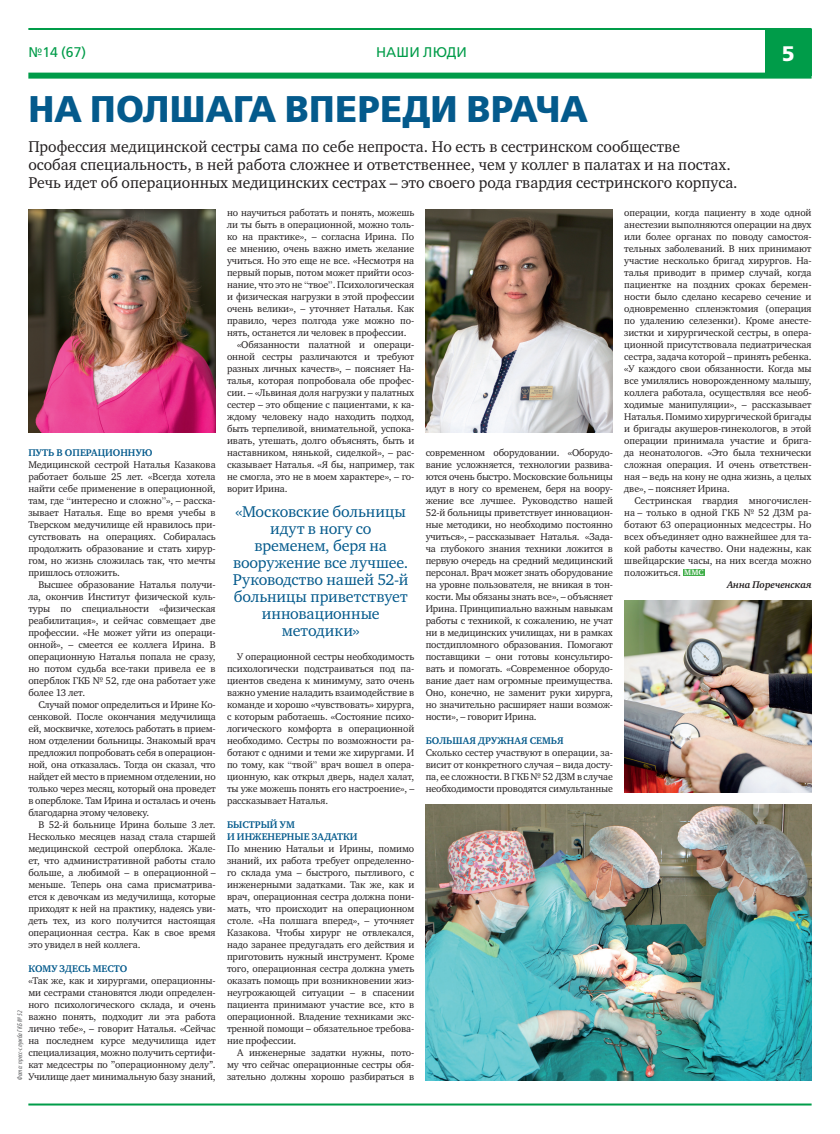
<style>
.page{position:relative;width:840px;height:1134px;background:#fff}
.page>*{position:absolute;margin:0;border:0;box-sizing:border-box;transform-origin:0 0}
.t1{font:700 37px "Free Set";letter-spacing:.01em;color:#045a8c}
.t2{font:700 21px "Free Set";color:#fff}
.t3{font:16px/18px "Charter ITC";color:#231f20}
.t4{font:16px/17px "Charter ITC";letter-spacing:-.005em;color:#045a8c;text-align:center}
.t5{font:14px "Free Set";letter-spacing:.01em;color:#009c49}
.nabor_2{font:10px/12px "Charter ITC";letter-spacing:-.01em;color:#231f20;text-align:justify}
.nabor_2-2{font:700 10px "Charter ITC";color:#045a8c}
.nabor_2-3{font:italic 700 10px "Charter ITC";letter-spacing:-.01em;color:#231f20}
.t6{font:700 8px "Charter ITC";color:#fff}
.t7{font:italic condensed 7px "Myriad Pro";letter-spacing:.02em;color:#57585a}
.s1{font-family:"Baskerville"}
</style>
<div class="page">
<hr style="left:28px;top:1103px;width:783px;height:2px;background:#009c49">
<hr style="left:28px;top:28px;width:783px;height:2px;background:#009c49">
<div style="left:28px;top:73px;width:783px;height:6px;background:#009c49"></div>
<div style="left:764px;top:29px;width:47px;height:47px;background:#009c49"></div>
<div style="left:683px;top:569px;width:21px;height:7px;background:#40ae49"></div>
<img style="left:425px;top:804px;width:386px;height:276px">
<img style="left:28px;top:210px;width:187px;height:222px">
<img style="left:425px;top:210px;width:187px;height:222px">
<img style="left:624px;top:600px;width:187px;height:192px">
<p class="t5" style="left:28px;top:43px;width:59px">№14 (67)</p>
<p class="t5" style="left:376px;top:43px;width:92px">НАШИ ЛЮДИ</p>
<h2 class="t2" style="left:781px;top:39px;width:14px">5</h2>
<p class="t1" style="left:28px;top:85px;width:560px">НА ПОЛШАГА ВПЕРЕДИ ВРАЧА</p>
<p class="t3" style="left:28px;top:137px;width:710px">Профессия медицинской сестры сама по себе непроста. Но есть в сестринском сообществе<br>особая специальность, в ней работа сложнее и ответственнее, чем у коллег в палатах и на постах.<br>Речь идет об операционных медицинских сестрах – это своего рода гвардия сестринского корпуса.</p>
<p class="nabor_2-2" style="left:28px;top:446px;width:125px">ПУТЬ В ОПЕРАЦИОННУЮ</p>
<p class="nabor_2" style="left:28px;top:459px;width:189px">Медицинской сестрой Наталья Казакова работает больше 25 лет. «Всегда хотела найти себе применение в операционной, там, где <span class="s1">“</span>интересно и сложно<span class="s1">”</span>», – расска&shy;зывает Наталья. Еще во время учебы в Тверском медучилище ей нравилось при&shy;сутствовать на операциях. Собиралась продолжить образование и стать хирур&shy;гом, но жизнь сложилась так, что мечты пришлось отложить.</p>
<p class="nabor_2" style="left:28px;top:579px;width:189px;text-indent:10px">Высшее образование Наталья получи&shy;ла, окончив Институт физической куль&shy;туры по специальности «физическая реабилитация», и сейчас совмещает две профессии. «Не может уйти из операци&shy;онной», – смеется ее коллега Ирина. В операционную Наталья попала не сразу, но потом судьба все-таки привела ее в оперблок ГКБ № 52, где она работает уже более 13 лет.</p>
<p class="nabor_2" style="left:28px;top:699px;width:189px;text-indent:10px">Случай помог определиться и Ирине Ко&shy;сенковой. После окончания медучилища ей, москвичке, хотелось работать в прием&shy;ном отделении больницы. Знакомый врач предложил попробовать себя в операцион&shy;ной, она отказалась. Тогда он сказал, что найдет ей место в приемном отделении, но только через месяц, который она проведет в оперблоке. Там Ирина и осталась и очень благодарна этому человеку.</p>
<p class="nabor_2" style="left:28px;top:819px;width:189px;text-indent:10px">В 52-й больнице Ирина больше 3 лет.<br>Несколько месяцев назад стала старшей медицинской сестрой оперблока. Жале&shy;ет, что административной работы стало больше, а любимой – в операционной – меньше. Теперь она сама присматрива&shy;ется к девочкам из медучилища, которые приходят к ней на практику, надеясь уви&shy;деть тех, из кого получится настоящая операционная сестра. Как в свое время это увидел в ней коллега.</p>
<p class="nabor_2-2" style="left:28px;top:962px;width:100px">КОМУ ЗДЕСЬ МЕСТО</p>
<p class="nabor_2" style="left:28px;top:975px;width:189px">«Так же, как и хирургами, операционны&shy;ми сестрами становятся люди определен&shy;ного психологического склада, и очень важно понять, подходит ли эта работа лично тебе», – говорит Наталья. «Сейчас на последнем курсе медучилища идет специализация, можно получить сертифи&shy;кат медсестры по ’’операционному делу’’.<br>Училище дает минимальную базу знаний,</p>
<p class="t7" style="left:16px;top:1080px;width:71px;rotate:-90deg">Фото: пресс-служба ГКБ № 52</p>
<p class="nabor_2" style="left:227px;top:207px;width:189px">но научиться работать и понять, можешь ли ты быть в операционной, можно толь&shy;ко на практике», – согласна Ирина. По ее мнению, очень важно иметь желание учиться. Но это еще не все. «Несмотря на первый порыв, потом может прийти осоз&shy;нание, что это не <span class="s1">“</span>твое<span class="s1">”</span>. Психологическая и физическая нагрузки в этой профессии очень велики», – уточняет Наталья. Как правило, через полгода уже можно по&shy;нять, останется ли человек в профессии.</p>
<p class="nabor_2" style="left:227px;top:339px;width:189px;text-indent:10px">«Обязанности палатной и операци&shy;онной сестры различаются и требуют разных личных качеств», – поясняет На&shy;талья, которая попробовала обе профес&shy;сии. – «Львиная доля нагрузки у палатных сестер – это общение с пациентами, к ка&shy;ждому человеку надо находить подход, быть терпеливой, внимательной, успока&shy;ивать, утешать, долго объяснять, быть и наставником, нянькой, сиделкой», – рас&shy;сказывает Наталья. «Я бы, например, так не смогла, это не в моем характере», – го&shy;ворит Ирина.</p>
<p class="t4" style="left:233px;top:503px;width:177px">«Московские больницы идут в ногу со временем, беря на вооружение все лучшее.<br>Руководство нашей 52-й больницы приветствует инновационные методики»</p>
<p class="nabor_2" style="left:227px;top:651px;width:189px;text-indent:10px">У операционной сестры необходимость психологически подстраиваться под па&shy;циентов сведена к минимуму, зато очень важно умение наладить взаимодействие в команде и хорошо «чувствовать» хирурга, с которым работаешь. «Состояние психо&shy;логического комфорта в операционной необходимо. Сестры по возможности ра&shy;ботают с одними и теми же хирургами. И по тому, как <span class="s1">“</span>твой<span class="s1">”</span> врач вошел в опера&shy;ционную, как открыл дверь, надел халат, ты уже можешь понять его настроение», – рассказывает Наталья.</p>
<p class="nabor_2-2" style="left:227px;top:818px;width:69px">БЫСТРЫЙ УМ</p>
<p class="nabor_2-2" style="left:227px;top:830px;width:132px">И ИНЖЕНЕРНЫЕ ЗАДАТКИ</p>
<p class="nabor_2" style="left:227px;top:843px;width:189px">По мнению Натальи и Ирины, помимо знаний, их работа требует определенно&shy;го склада ума – быстрого, пытливого, с инженерными задатками. Так же, как и врач, операционная сестра должна пони&shy;мать, что происходит на операционном столе. «На полшага вперед», – уточняет Казакова. Чтобы хирург не отвлекался, надо заранее предугадать его действия и приготовить нужный инструмент. Кроме того, операционная сестра должна уметь оказать помощь при возникновении жиз&shy;неугрожающей ситуации – в спасении пациента принимают участие все, кто в операционной. Владение техниками экс&shy;тренной помощи – обязательное требова&shy;ние профессии.</p>
<p class="nabor_2" style="left:227px;top:1047px;width:189px;text-indent:10px">А инженерные задатки нужны, пото&shy;му что сейчас операционные сестры обя&shy;зательно должны хорошо разбираться в</p>
<p class="nabor_2" style="left:425px;top:447px;width:189px">современном оборудовании. «Оборудо&shy;вание усложняется, технологии развива&shy;ются очень быстро. Московские больницы идут в ногу со временем, беря на воору&shy;жение все лучшее. Руководство нашей 52-й больницы приветствует инновацион&shy;ные методики, но необходимо постоянно учиться», – рассказывает Наталья. «Зада&shy;ча глубокого знания техники ложится в первую очередь на средний медицинский персонал. Врач может знать оборудование на уровне пользователя, не вникая в тон&shy;кости. Мы обязаны знать все», – объясняет Ирина. Принципиально важным навыкам работы с техникой, к сожалению, не учат ни в медицинских училищах, ни в рамках постдипломного образования. Помогают поставщики – они готовы консультиро&shy;вать и помогать. «Современное оборудо&shy;вание дает нам огромные преимущества.<br>Оно, конечно, не заменит руки хирурга, но значительно расширяет наши возмож&shy;ности», – говорит Ирина.</p>
<p class="nabor_2-2" style="left:425px;top:734px;width:139px">БОЛЬШАЯ ДРУЖНАЯ СЕМЬЯ</p>
<p class="nabor_2" style="left:425px;top:747px;width:189px">Сколько сестер участвуют в операции, за&shy;висит от конкретного случая – вида досту&shy;па, ее сложности. В ГКБ № 52 ДЗМ в случае необходимости проводятся симультанные</p>
<p class="nabor_2" style="left:624px;top:207px;width:189px">операции, когда пациенту в ходе одной анестезии выполняются операции на двух или более органах по поводу самостоя&shy;тельных заболеваний. В них принимают участие несколько бригад хирургов. На&shy;талья приводит в пример случай, когда пациентке на поздних сроках беремен&shy;ности было сделано кесарево сечение и одновременно спленэктомия (операция по удалению селезенки). Кроме анесте&shy;зистки и хирургической сестры, в опера&shy;ционной присутствовала педиатрическая сестра, задача которой – принять ребенка. «У каждого свои обязанности. Когда мы все умилялись новорожденному малышу, коллега работала, осуществляя все необ&shy;ходимые манипуляции», – рассказывает Наталья. Помимо хирургической бригады и бригады акушеров-гинекологов, в этой операции принимала участие и брига&shy;да неонатологов. «Это была технически сложная операция. И очень ответствен&shy;ная – ведь на кону не одна жизнь, а целых две», – поясняет Ирина.</p>
<p class="nabor_2" style="left:624px;top:495px;width:189px;text-indent:10px">Сестринская гвардия многочислен&shy;на – только в одной ГКБ № 52 ДЗМ ра&shy;ботают 63 операционных медсестры. Но всех объединяет одно важнейшее для та&shy;кой работы качество. Они надежны, как швейцарские часы, на них всегда можно положиться.</p>
<p class="t6" style="left:683px;top:568px;width:21px">MMC</p>
<p class="nabor_2-3" style="left:726px;top:578px;width:86px">Анна Пореченская</p>
</div>
